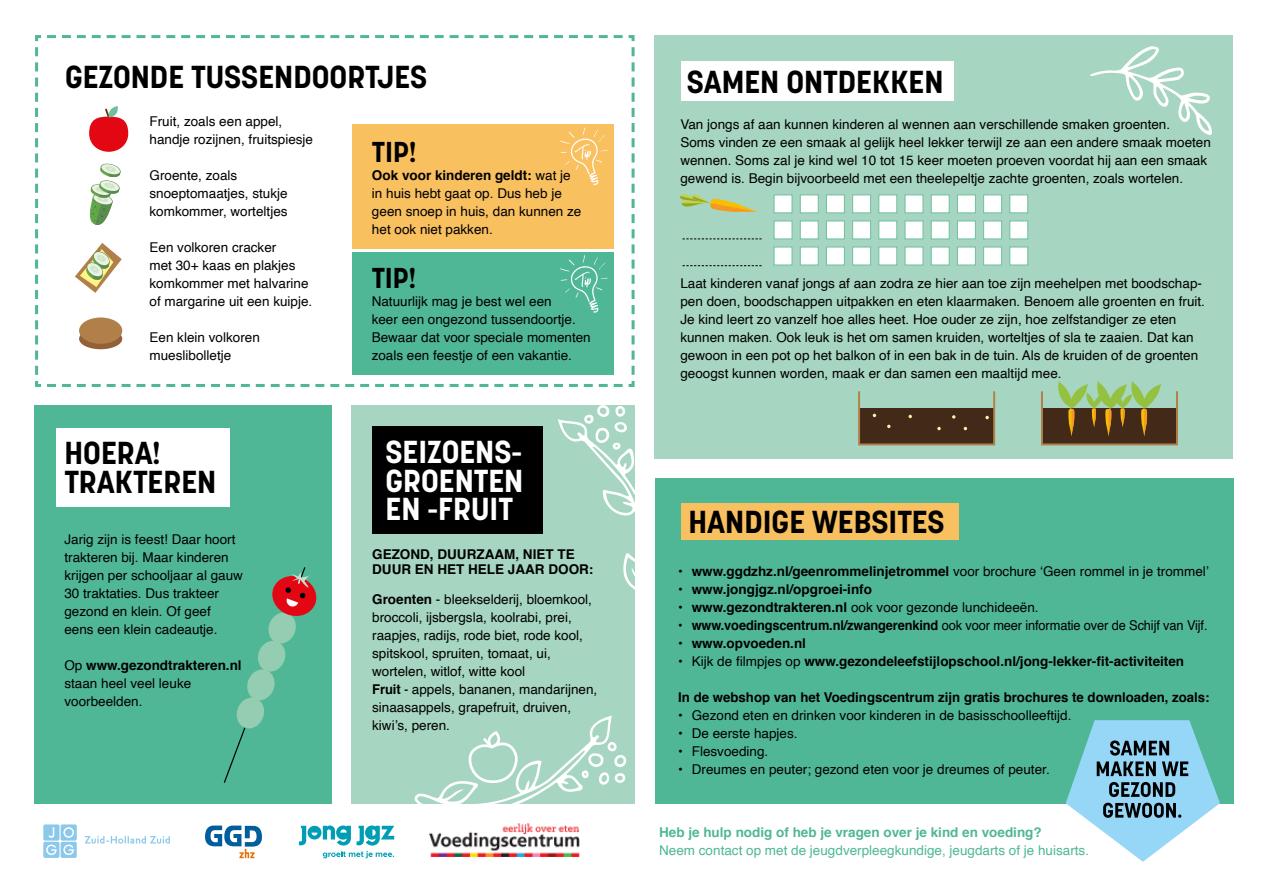
<style>
.page{position:relative;width:1263px;height:893px;background:#fff}
.page>*{position:absolute;margin:0;border:0;box-sizing:border-box;transform-origin:0 0}
.t1{font:700 31.5px/28.5px "Korolev";color:#000}
.t2{font:700 31.5px/28.5px "Korolev";color:#fff;text-align:justify}
.t3{font:700 28.5px "Korolev";color:#000}
.t4{font:13.5px/18px "Helvetica";color:#000}
.t5{font:700 13.5px/15px "Helvetica";color:#000}
.t6{font:13.5px "Helvetica";color:#000;scale:.95 1}
.t7{font:13.5px "Helvetica";color:#50b796}
.t8{font:700 13.5px "Helvetica";color:#50b796}
.s1{font-weight:700}
.s2{font-weight:400}
</style>
<div class="page">
<div style="left:351px;top:405px;width:283px;height:399px;background:#a6d5c1"></div>
<svg style="left:558px;top:405px;width:77px;height:212px"></svg>
<svg style="left:35px;top:35px;width:600px;height:352px"></svg>
<div style="left:654px;top:35px;width:578px;height:424px;background:#a6d5c1"></div>
<div style="left:655px;top:478px;width:578px;height:326px;background:#50b796"></div>
<div style="left:34px;top:405px;width:298px;height:399px;background:#50b796"></div>
<div style="left:79px;top:328px;width:43px;height:21px;background:#936037;border-radius:50%"></div>
<div style="left:89px;top:117px;width:39px;height:35px;background:#e30613;border-radius:50%"></div>
<svg style="left:105px;top:106px;width:14px;height:12px"></svg>
<svg style="left:88px;top:163px;width:33px;height:64px"></svg>
<div style="left:79px;top:317px;width:43px;height:27px;background:#b17f4a;border-radius:50%"></div>
<svg style="left:858px;top:381px;width:320px;height:64px"></svg>
<svg style="left:680px;top:194px;width:77px;height:18px"></svg>
<div style="left:774px;top:195px;width:18px;height:18px;background:#fff;border:1px solid #6fc09f"></div>
<div style="left:774px;top:221px;width:18px;height:18px;background:#fff;border:1px solid #6fc09f"></div>
<div style="left:774px;top:247px;width:18px;height:18px;background:#fff;border:1px solid #6fc09f"></div>
<div style="left:800px;top:195px;width:18px;height:18px;background:#fff;border:1px solid #6fc09f"></div>
<div style="left:800px;top:221px;width:18px;height:18px;background:#fff;border:1px solid #6fc09f"></div>
<div style="left:800px;top:247px;width:18px;height:18px;background:#fff;border:1px solid #6fc09f"></div>
<div style="left:826px;top:195px;width:19px;height:18px;background:#fff;border:1px solid #6fc09f"></div>
<div style="left:826px;top:221px;width:19px;height:18px;background:#fff;border:1px solid #6fc09f"></div>
<div style="left:826px;top:247px;width:19px;height:18px;background:#fff;border:1px solid #6fc09f"></div>
<div style="left:852px;top:195px;width:19px;height:18px;background:#fff;border:1px solid #6fc09f"></div>
<div style="left:852px;top:221px;width:19px;height:18px;background:#fff;border:1px solid #6fc09f"></div>
<div style="left:852px;top:247px;width:19px;height:18px;background:#fff;border:1px solid #6fc09f"></div>
<div style="left:878px;top:195px;width:19px;height:18px;background:#fff;border:1px solid #6fc09f"></div>
<div style="left:878px;top:221px;width:19px;height:18px;background:#fff;border:1px solid #6fc09f"></div>
<div style="left:878px;top:247px;width:19px;height:18px;background:#fff;border:1px solid #6fc09f"></div>
<div style="left:905px;top:195px;width:18px;height:18px;background:#fff;border:1px solid #6fc09f"></div>
<div style="left:905px;top:221px;width:18px;height:18px;background:#fff;border:1px solid #6fc09f"></div>
<div style="left:905px;top:247px;width:18px;height:18px;background:#fff"></div>
<div style="left:931px;top:195px;width:18px;height:18px;background:#fff;border:1px solid #6fc09f"></div>
<div style="left:931px;top:221px;width:18px;height:18px;background:#fff;border:1px solid #6fc09f"></div>
<div style="left:931px;top:247px;width:18px;height:18px;background:#fff;border:1px solid #6fc09f"></div>
<div style="left:957px;top:195px;width:19px;height:18px;background:#fff;border:1px solid #6fc09f"></div>
<div style="left:957px;top:221px;width:19px;height:18px;background:#fff;border:1px solid #6fc09f"></div>
<div style="left:957px;top:247px;width:19px;height:18px;background:#fff;border:1px solid #6fc09f"></div>
<div style="left:983px;top:195px;width:19px;height:18px;background:#fff;border:1px solid #6fc09f"></div>
<div style="left:983px;top:221px;width:19px;height:18px;background:#fff;border:1px solid #6fc09f"></div>
<div style="left:983px;top:247px;width:19px;height:18px;background:#fff;border:1px solid #6fc09f"></div>
<div style="left:1009px;top:195px;width:19px;height:18px;background:#fff;border:1px solid #6fc09f"></div>
<div style="left:1009px;top:221px;width:19px;height:18px;background:#fff;border:1px solid #6fc09f"></div>
<div style="left:1009px;top:247px;width:19px;height:18px;background:#fff;border:1px solid #6fc09f"></div>
<svg style="left:682px;top:238px;width:80px;height:1px"></svg>
<svg style="left:682px;top:265px;width:80px;height:1px"></svg>
<svg style="left:414px;top:716px;width:213px;height:88px"></svg>
<svg style="left:1090px;top:46px;width:122px;height:89px"></svg>
<div style="left:681px;top:61px;width:273px;height:40px;background:#fff"></div>
<div style="left:681px;top:503px;width:277px;height:37px;background:#f9c060"></div>
<div style="left:352px;top:125px;width:261px;height:124px;background:#f9c060"></div>
<div style="left:352px;top:252px;width:261px;height:123px;background:#50b796"></div>
<div style="left:372px;top:426px;width:170px;height:108px;background:#000"></div>
<div style="left:56px;top:428px;width:174px;height:79px;background:#fff"></div>
<svg style="left:1066px;top:720px;width:154px;height:142px"></svg>
<svg style="left:560px;top:128px;width:47px;height:57px"></svg>
<svg style="left:560px;top:255px;width:47px;height:58px"></svg>
<svg style="left:223px;top:567px;width:94px;height:216px"></svg>
<svg style="left:323px;top:851px;width:71px;height:7px"></svg>
<svg style="left:299px;top:825px;width:52px;height:20px"></svg>
<svg style="left:357px;top:825px;width:37px;height:20px"></svg>
<svg style="left:43px;top:824px;width:34px;height:34px"></svg>
<svg style="left:85px;top:836px;width:85px;height:8px"></svg>
<svg style="left:205px;top:826px;width:57px;height:32px"></svg>
<img style="left:429px;top:823px;width:151px;height:33px">
<svg style="left:75px;top:243px;width:47px;height:50px"></svg>
<h1 class="t1" style="left:65px;top:63px;width:364px">GEZONDE TUSSENDOORTJES</h1>
<p class="t4" style="left:150px;top:113px;width:165px">Fruit, zoals een appel, handje rozijnen, fruitspiesje</p>
<p class="t4" style="left:150px;top:167px;width:140px">Groente, zoals snoeptomaatjes, stukje komkommer, worteltjes</p>
<p class="t4" style="left:150px;top:239px;width:164px">Een volkoren cracker<br>met 30+ kaas en plakjes komkommer met halvarine of margarine uit een kuipje.</p>
<p class="t4" style="left:150px;top:329px;width:112px">Een klein volkoren mueslibolletje</p>
<h1 class="t1" style="left:64px;top:439px;width:153px">HOERA!<br>TRAKTEREN</h1>
<p class="t4" style="left:64px;top:531px;width:180px">Jarig zijn is feest! Daar hoort trakteren bij. Maar kinderen krijgen per schooljaar al gauw<br>30 traktaties. Dus trakteer gezond en klein. Of geef eens een klein cadeautje.</p>
<p class="t4" style="left:64px;top:657px;width:179px">Op <span class="s1">www.gezondtrakteren.nl </span>staan heel veel leuke voorbeelden.</p>
<h2 class="t3" style="left:372px;top:134px;width:47px">TIP!</h2>
<p class="t4" style="left:372px;top:167px;width:211px"><span class="s1">Ook voor kinderen geldt:</span> wat je in huis hebt gaat op. Dus heb je geen snoep in huis, dan kunnen ze het ook niet pakken.</p>
<h2 class="t3" style="left:372px;top:260px;width:47px">TIP!</h2>
<p class="t4" style="left:372px;top:293px;width:221px">Natuurlijk mag je best wel een<br>keer een ongezond tussendoortje.<br>Bewaar dat voor speciale momenten zoals een feestje of een vakantie.</p>
<h1 class="t2" style="left:385px;top:438px;width:139px">SEIZOENS-GROENTEN EN -FRUIT</h1>
<p class="t5" style="left:372px;top:547px;width:223px">GEZOND, DUURZAAM, NIET TE<br>DUUR EN HET HELE JAAR DOOR:</p>
<p class="t4" style="left:372px;top:591px;width:227px"><span class="s1">Groenten</span> - bleekselderij, bloemkool, broccoli, ijsbergsla, koolrabi, prei, raapjes, radijs, rode biet, rode kool, spitskool, spruiten, tomaat, ui, wortelen, witlof, witte kool<br><span class="s1">Fruit</span> - appels, bananen, mandarijnen, sinaasappels, grapefruit, druiven, kiwi’s, peren.</p>
<h1 class="t1" style="left:687px;top:68px;width:258px">SAMEN ONTDEKKEN</h1>
<p class="t4" style="left:680px;top:116px;width:532px">Van jongs af aan kunnen kinderen al wennen aan verschillende smaken groenten.<br>Soms vinden ze een smaak al gelijk heel lekker terwijl ze aan een andere smaak moeten wennen. Soms zal je kind wel 10 tot 15 keer moeten proeven voordat hij aan een smaak gewend is. Begin bijvoorbeeld met een theelepeltje zachte groenten, zoals wortelen.</p>
<p class="t4" style="left:680px;top:275px;width:526px">Laat kinderen vanaf jongs af aan zodra ze hier aan toe zijn meehelpen met boodschap&shy;pen doen, boodschappen uitpakken en eten klaarmaken. Benoem alle groenten en fruit.<br>Je kind leert zo vanzelf hoe alles heet. Hoe ouder ze zijn, hoe zelfstandiger ze eten kunnen maken. Ook leuk is het om samen kruiden, worteltjes of sla te zaaien. Dat kan gewoon in een pot op het balkon of in een bak in de tuin. Als de kruiden of de groenten geoogst kunnen worden, maak er dan samen een maaltijd mee.</p>
<h1 class="t1" style="left:688px;top:508px;width:258px">HANDIGE WEBSITES</h1>
<p class="t4" style="left:678px;top:563px;width:532px">• <span class="s1">www.ggdzhz.nl/geenrommelinjetrommel</span> voor brochure ‘Geen rommel in je trommel’</p>
<p class="t5" style="left:678px;top:582px;width:195px"><span class="s2">•</span> www.jongjgz.nl/opgroei-info</p>
<p class="t4" style="left:678px;top:599px;width:362px">• <span class="s1">www.gezondtrakteren.nl</span> ook voor gezonde lunchideeën.</p>
<p class="t6" style="left:678px;top:615px;width:559px">• <span class="s1">www.voedingscentrum.nl/zwangerenkind</span> ook voor meer informatie over de Schijf van Vijf.</p>
<p class="t5" style="left:678px;top:636px;width:129px"><span class="s2">•</span> www.opvoeden.nl</p>
<p class="t5" style="left:678px;top:654px;width:507px"><span class="s2">• Kijk de filmpjes op</span> www.gezondeleefstijlopschool.nl/jong-lekker-fit-activiteiten</p>
<p class="t5" style="left:678px;top:690px;width:533px">In de webshop van het Voedingscentrum zijn gratis brochures te downloaden, zoals:</p>
<p class="t4" style="left:678px;top:707px;width:395px">• Gezond eten en drinken voor kinderen in de basisschoolleeftijd.</p>
<p class="t4" style="left:678px;top:725px;width:121px">• De eerste hapjes.</p>
<p class="t4" style="left:678px;top:743px;width:92px">• Flesvoeding.</p>
<p class="t4" style="left:678px;top:761px;width:373px">• Dreumes en peuter; gezond eten voor je dreumes of peuter.</p>
<p class="t8" style="left:659px;top:821px;width:384px">Heb je hulp nodig of heb je vragen over je kind en voeding?</p>
<p class="t7" style="left:659px;top:840px;width:431px">Neem contact op met de jeugdverpleegkundige, jeugdarts of je huisarts.</p>
</div>
